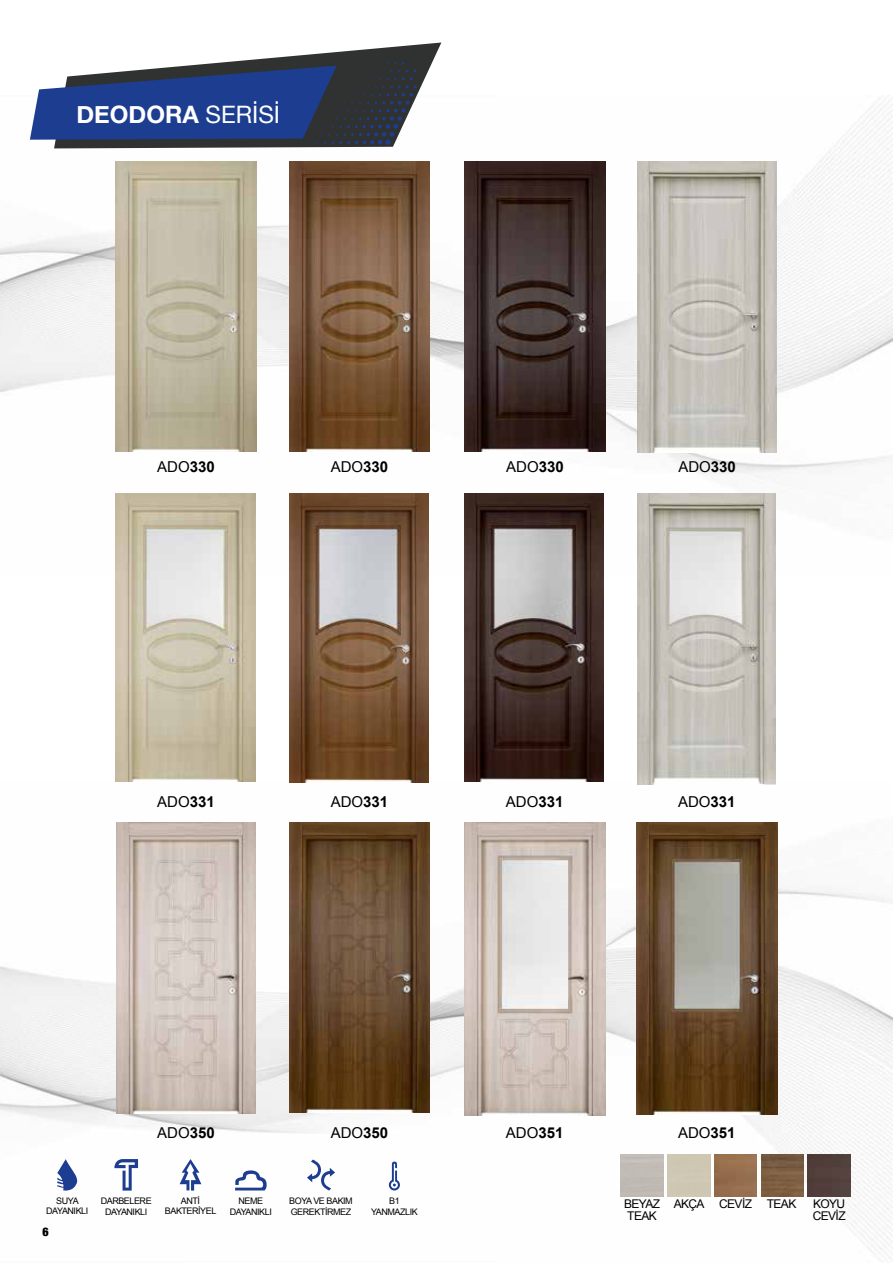
<style>
.page{position:relative;width:893px;height:1263px;background:#fff}
.page>*{position:absolute;margin:0;border:0;box-sizing:border-box;transform-origin:0 0}
.t1{font:700 24px "Helvetica Neue";color:#fff}
.t2{font:15px "Arial";color:#000}
.t3{font:12px/12px "Arial";letter-spacing:-.05em;color:#000}
.t4{font:900 condensed 12px "Helvetica Neue";color:#000}
.t5{font:9px/10.5px "Arial";letter-spacing:-.05em;color:#000;text-align:center}
.s1{font-weight:400}
.s2{font-weight:700}
</style>
<div class="page">
<img style="left:0;top:782px;width:893px;height:479px">
<img style="left:0;top:97px;width:893px;height:480px">
<svg style="left:30px;top:43px;width:411px;height:105px"></svg>
<svg style="left:57px;top:1159px;width:20px;height:33px"></svg>
<svg style="left:114px;top:1159px;width:24px;height:31px"></svg>
<svg style="left:180px;top:1159px;width:21px;height:31px"></svg>
<svg style="left:235px;top:1170px;width:32px;height:20px"></svg>
<svg style="left:307px;top:1159px;width:28px;height:31px"></svg>
<svg style="left:389px;top:1161px;width:11px;height:29px"></svg>
<div style="left:808px;top:1154px;width:42px;height:43px;background:#513f3a"></div>
<div style="left:668px;top:1154px;width:42px;height:43px;background:#cec7b2"></div>
<img style="left:761px;top:1154px;width:43px;height:43px">
<div style="left:621px;top:1154px;width:42px;height:43px;background:#c0bbb5"></div>
<div style="left:714px;top:1154px;width:43px;height:43px;background:#976f4f"></div>
<img style="left:116px;top:493px;width:139px;height:289px">
<img style="left:289px;top:493px;width:140px;height:289px">
<img style="left:464px;top:493px;width:139px;height:289px">
<img style="left:638px;top:493px;width:138px;height:291px">
<img style="left:116px;top:162px;width:140px;height:290px">
<img style="left:465px;top:162px;width:140px;height:290px">
<img style="left:638px;top:162px;width:138px;height:290px">
<img style="left:116px;top:822px;width:140px;height:291px">
<img style="left:289px;top:822px;width:141px;height:290px">
<img style="left:464px;top:822px;width:141px;height:294px">
<img style="left:636px;top:822px;width:141px;height:292px">
<img style="left:289px;top:162px;width:141px;height:290px">
<h1 class="t1" style="left:77px;top:96px;width:205px">DEODORA <span class="s1">SERİSİ</span></h1>
<h2 class="t2" style="left:157px;top:457px;width:59px">ADO<span class="s2">330</span></h2>
<h2 class="t2" style="left:331px;top:457px;width:59px">ADO<span class="s2">330</span></h2>
<h2 class="t2" style="left:506px;top:457px;width:59px">ADO<span class="s2">330</span></h2>
<h2 class="t2" style="left:678px;top:457px;width:59px">ADO<span class="s2">330</span></h2>
<h2 class="t2" style="left:157px;top:792px;width:59px">ADO<span class="s2">331</span></h2>
<h2 class="t2" style="left:331px;top:792px;width:59px">ADO<span class="s2">331</span></h2>
<h2 class="t2" style="left:506px;top:792px;width:59px">ADO<span class="s2">331</span></h2>
<h2 class="t2" style="left:678px;top:792px;width:59px">ADO<span class="s2">331</span></h2>
<h2 class="t2" style="left:157px;top:1123px;width:59px">ADO<span class="s2">350</span></h2>
<h2 class="t2" style="left:331px;top:1123px;width:59px">ADO<span class="s2">350</span></h2>
<h2 class="t2" style="left:506px;top:1123px;width:59px">ADO<span class="s2">351</span></h2>
<h2 class="t2" style="left:678px;top:1123px;width:59px">ADO<span class="s2">351</span></h2>
<p class="t5" style="left:46px;top:1195px;width:44px">SUYA<br>DAYANIKLI</p>
<p class="t5" style="left:101px;top:1196px;width:52px">DARBELERE<br>DAYANIKLI</p>
<p class="t5" style="left:165px;top:1195px;width:53px">ANTİ<br>BAKTERİYEL</p>
<p class="t5" style="left:230px;top:1196px;width:44px">NEME<br>DAYANIKLI</p>
<p class="t5" style="left:289px;top:1196px;width:65px;text-align:left">BOYA VE BAKIM<br>GEREKTİRMEZ</p>
<p class="t5" style="left:371px;top:1196px;width:48px">B1<br>YANMAZLIK</p>
<h3 class="t3" style="left:624px;top:1198px;width:82px">BEYAZ AKÇA<br>TEAK</h3>
<h3 class="t3" style="left:719px;top:1198px;width:79px">CEVİZ TEAK</h3>
<h3 class="t3" style="left:813px;top:1198px;width:34px">KOYU<br>CEVİZ</h3>
<h3 class="t4" style="left:43px;top:1222px;width:8px">6</h3>
</div>
